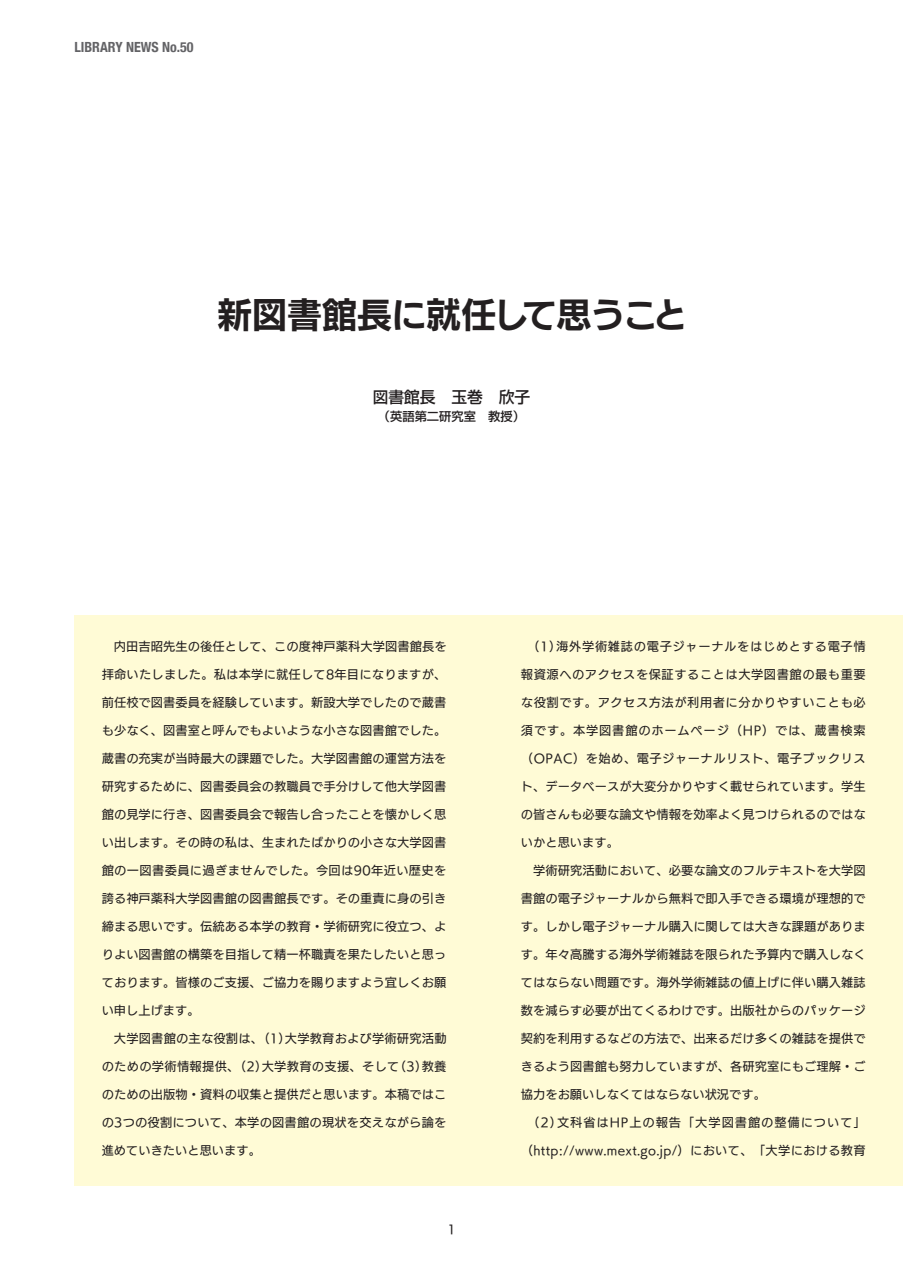
<style>
.page{position:relative;width:903px;height:1275px;background:#fff}
.page>*{position:absolute;margin:0;border:0;box-sizing:border-box;transform-origin:0 0}
.t1{font:35px "UD Kakugo Large Pr 6 N B";letter-spacing:-.02em;color:#231f20}
.t2{font:500 15.75px "Shin Go Pro";color:#231f20}
.t3{font:700 condensed 14px "Helvetica Neue";color:#636366}
.t4{font:12.25px "UD Kakugo Small Pr 6 N M";letter-spacing:.005em;color:#231f20}
.t5{font:12.25px "UD Kakugo Small Pr 6 N M";letter-spacing:.025em;color:#231f20}
.t6{font:12.25px "UD Kakugo Small Pr 6 N M";letter-spacing:.045em;color:#231f20}
.t7{font:12.25px "UD Kakugo Small Pr 6 N M";letter-spacing:.03em;color:#231f20}
.t8{font:12.25px "UD Kakugo Small Pr 6 N M";letter-spacing:.04em;color:#231f20}
.t9{font:12.25px "UD Kakugo Small Pr 6 N M";letter-spacing:.055em;color:#231f20}
.t10{font:12.25px "UD Kakugo Small Pr 6 N M";letter-spacing:.065em;color:#231f20}
.t11{font:12.25px "UD Kakugo Small Pr 6 N M";letter-spacing:.075em;color:#231f20}
.t12{font:500 12.25px "Shin Go Pro";color:#231f20}
</style>
<div class="page">
<div style="left:74px;top:615px;width:829px;height:571px;background:#fffbd6"></div>
<p class="t3" style="left:74px;top:35px;width:121px">LIBRARY NEWS No.50</p>
<p class="t1" style="left:217px;top:296px;width:472px">新図書館長に就任して思うこと</p>
<p class="t2" style="left:373px;top:384px;width:159px">図書館長　玉巻　欣子</p>
<p class="t12" style="left:378px;top:406px;width:149px">（英語第二研究室　教授）</p>
<p class="t4" style="left:114px;top:640px;width:334px">内田吉昭先生の後任として、この度神戸薬科大学図書館長を</p>
<p class="t4" style="left:102px;top:668px;width:346px">拝命いたしました。私は本学に就任して8年目になりますが、</p>
<p class="t4" style="left:102px;top:696px;width:346px">前任校で図書委員を経験しています。新設大学でしたので蔵書</p>
<p class="t4" style="left:102px;top:724px;width:346px">も少なく、図書室と呼んでもよいような小さな図書館でした。</p>
<p class="t4" style="left:102px;top:752px;width:346px">蔵書の充実が当時最大の課題でした。大学図書館の運営方法を</p>
<p class="t4" style="left:102px;top:780px;width:346px">研究するために、図書委員会の教職員で手分けして他大学図書</p>
<p class="t4" style="left:102px;top:808px;width:346px">館の見学に行き、図書委員会で報告し合ったことを懐かしく思</p>
<p class="t4" style="left:102px;top:836px;width:346px">い出します。その時の私は、生まれたばかりの小さな大学図書</p>
<p class="t7" style="left:102px;top:864px;width:346px">館の一図書委員に過ぎませんでした。今回は90年近い歴史を</p>
<p class="t4" style="left:102px;top:892px;width:346px">誇る神戸薬科大学図書館の図書館長です。その重責に身の引き</p>
<p class="t4" style="left:102px;top:920px;width:346px">締まる思いです。伝統ある本学の教育・学術研究に役立つ、よ</p>
<p class="t4" style="left:102px;top:948px;width:346px">りよい図書館の構築を目指して精一杯職責を果たしたいと思っ</p>
<p class="t4" style="left:102px;top:976px;width:346px">ております。皆様のご支援、ご協力を賜りますよう宜しくお願</p>
<p class="t4" style="left:102px;top:1004px;width:99px">い申し上げます。</p>
<p class="t4" style="left:114px;top:1032px;width:334px">大学図書館の主な役割は、（1）大学教育および学術研究活動</p>
<p class="t5" style="left:102px;top:1060px;width:346px">のための学術情報提供、（2）大学教育の支援、そして（3）教養</p>
<p class="t4" style="left:102px;top:1088px;width:346px">のための出版物・資料の収集と提供だと思います。本稿ではこ</p>
<p class="t4" style="left:102px;top:1116px;width:346px">の3つの役割について、本学の図書館の現状を交えながら論を</p>
<p class="t4" style="left:102px;top:1144px;width:161px">進めていきたいと思います。</p>
<p class="t4" style="left:447px;top:1222px;width:10px">1</p>
<p class="t9" style="left:527px;top:640px;width:340px">（1）海外学術雑誌の電子ジャーナルをはじめとする電子情</p>
<p class="t6" style="left:521px;top:668px;width:346px">報資源へのアクセスを保証することは大学図書館の最も重要</p>
<p class="t6" style="left:521px;top:696px;width:346px">な役割です。アクセス方法が利用者に分かりやすいことも必</p>
<p class="t10" style="left:521px;top:724px;width:346px">須です。本学図書館のホームページ（HP）では、蔵書検索</p>
<p class="t8" style="left:521px;top:752px;width:346px">（OPAC）を始め、電子ジャーナルリスト、電子ブックリス</p>
<p class="t4" style="left:521px;top:780px;width:346px">ト、データベースが大変分かりやすく載せられています。学生</p>
<p class="t4" style="left:521px;top:808px;width:346px">の皆さんも必要な論文や情報を効率よく見つけられるのではな</p>
<p class="t4" style="left:521px;top:836px;width:99px">いかと思います。</p>
<p class="t4" style="left:533px;top:864px;width:334px">学術研究活動において、必要な論文のフルテキストを大学図</p>
<p class="t4" style="left:521px;top:892px;width:346px">書館の電子ジャーナルから無料で即入手できる環境が理想的で</p>
<p class="t4" style="left:521px;top:920px;width:346px">す。しかし電子ジャーナル購入に関しては大きな課題がありま</p>
<p class="t4" style="left:521px;top:948px;width:346px">す。年々高騰する海外学術雑誌を限られた予算内で購入しなく</p>
<p class="t4" style="left:521px;top:976px;width:346px">てはならない問題です。海外学術雑誌の値上げに伴い購入雑誌</p>
<p class="t4" style="left:521px;top:1004px;width:346px">数を減らす必要が出てくるわけです。出版社からのパッケージ</p>
<p class="t4" style="left:521px;top:1032px;width:346px">契約を利用するなどの方法で、出来るだけ多くの雑誌を提供で</p>
<p class="t4" style="left:521px;top:1060px;width:346px">きるよう図書館も努力していますが、各研究室にもご理解・ご</p>
<p class="t4" style="left:521px;top:1088px;width:246px">協力をお願いしなくてはならない状況です。</p>
<p class="t11" style="left:527px;top:1116px;width:340px">（2）文科省はHP上の報告「大学図書館の整備について」</p>
<p class="t5" style="left:521px;top:1144px;width:346px">（http://www.mext.go.jp/）において、「大学における教育</p>
</div>
